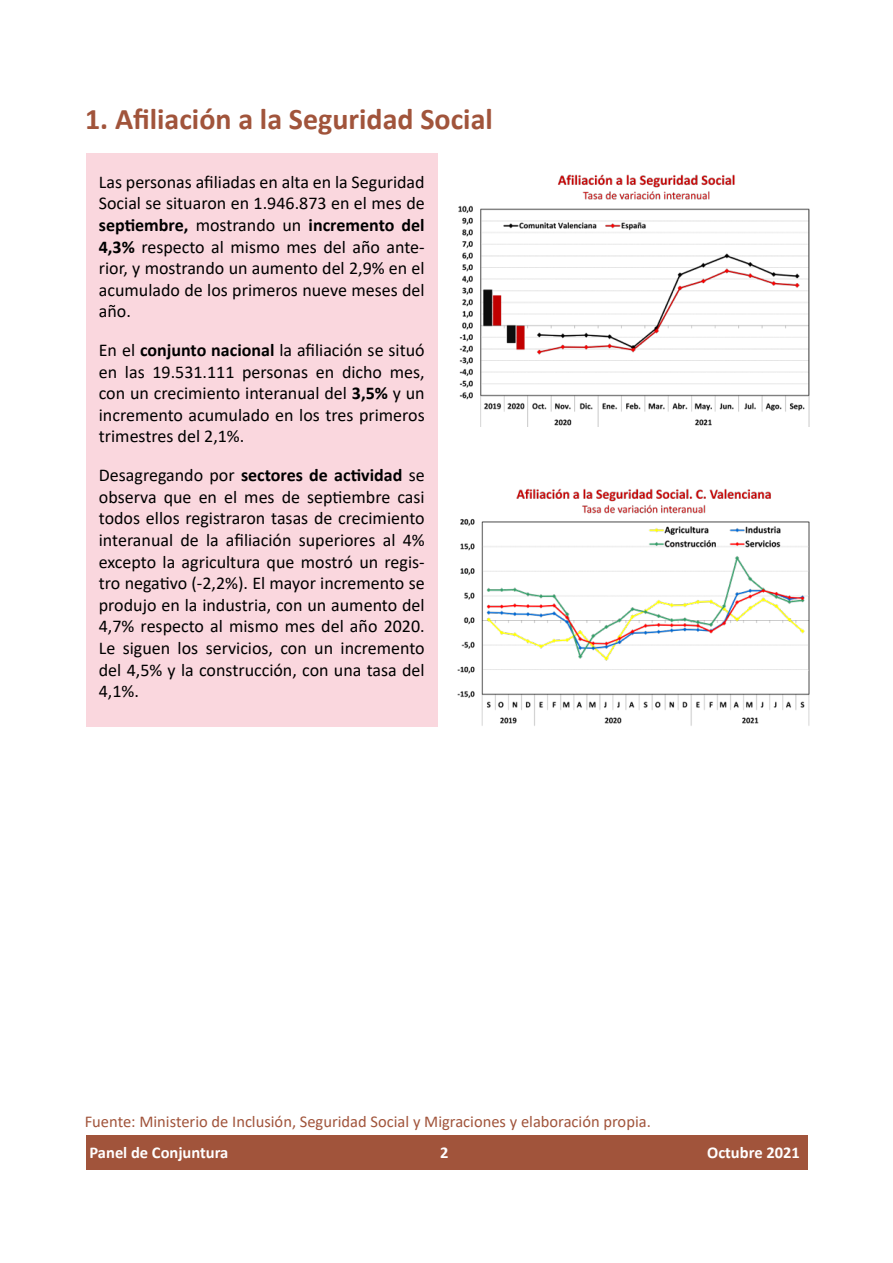
<style>
.page{position:relative;width:893px;height:1263px;background:#fff}
.page>*{position:absolute;margin:0;border:0;box-sizing:border-box;transform-origin:0 0}
.Título_1{font:700 30px "Calibri";color:#a1543b}
.Text{font:18px/21.6px "Calibri";color:#000;text-align:justify}
.Nota_al_peu{font:16.5px "Calibri";color:#a1543b}
.t1{font:700 16.5px "Calibri";color:#fff}
.s1{font-weight:700}
</style>
<div class="page">
<div style="left:86px;top:1135px;width:721px;height:34px;background:#a1543b"></div>
<div style="left:86px;top:153px;width:351px;height:573px;background:#fad7de"></div>
<img style="left:458px;top:174px;width:352px;height:252px">
<img style="left:457px;top:488px;width:353px;height:238px">
<p class="Título_1" style="left:85px;top:98px;width:409px">1. Afiliación a la Seguridad Social</p>
<p class="Text" style="left:99px;top:171px;width:327px">Las personas afiliadas en alta en la Seguridad Social se situaron en 1.946.873 en el mes de <span class="s1">septiembre,</span> mostrando un <span class="s1">incremento del 4,3%</span> respecto al mismo mes del año ante&shy;rior, y mostrando un aumento del 2,9% en el acumulado de los primeros nueve meses del año.</p>
<p class="Text" style="left:99px;top:339px;width:327px">En el <span class="s1">conjunto nacional</span> la afiliación se situó en las 19.531.111 personas en dicho mes, con un crecimiento interanual del <span class="s1">3,5%</span> y un incremento acumulado en los tres primeros trimestres del 2,1%.</p>
<p class="Text" style="left:99px;top:464px;width:327px">Desagregando por <span class="s1">sectores de actividad</span> se observa que en el mes de septiembre casi todos ellos registraron tasas de crecimiento interanual de la afiliación superiores al 4% excepto la agricultura que mostró un regis&shy;tro negativo (-2,2%). El mayor incremento se produjo en la industria, con un aumento del 4,7% respecto al mismo mes del año 2020.<br>Le siguen los servicios, con un incremento del 4,5% y la construcción, con una tasa del 4,1%.</p>
<p class="Nota_al_peu" style="left:85px;top:1110px;width:568px">Fuente: Ministerio de Inclusión, Seguridad Social y Migraciones y elaboración propia.</p>
<p class="t1" style="left:90px;top:1141px;width:140px">Panel de Conjuntura</p>
<p class="t1" style="left:440px;top:1141px;width:10px">2</p>
<p class="t1" style="left:707px;top:1141px;width:94px">Octubre 2021</p>
</div>
